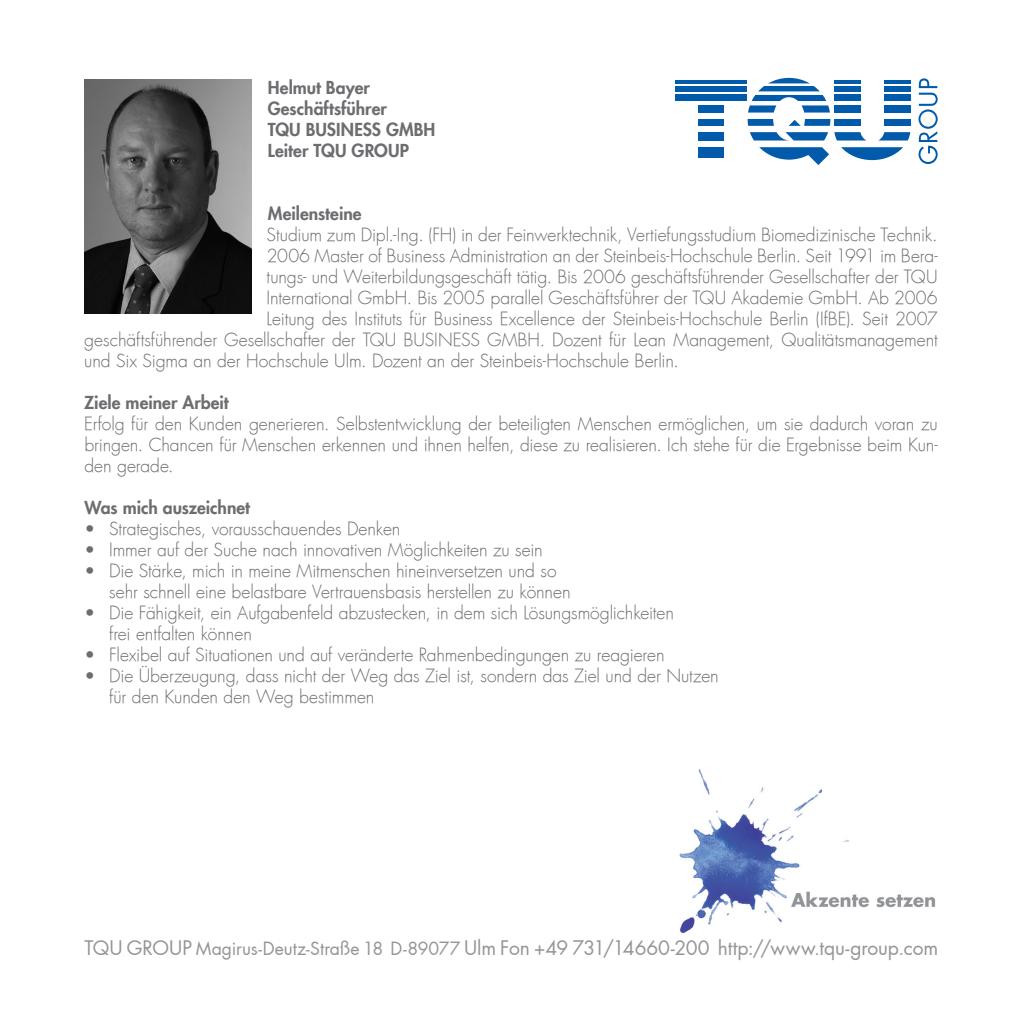
<style>
.page{position:relative;width:1022px;height:1022px;background:#fff}
.page>*{position:absolute;margin:0;border:0;box-sizing:border-box;transform-origin:0 0}
.t1{font:19.25px "Futura";letter-spacing:-.005em;color:#939598}
.t2{font:300 17.5px/21px "Futura";letter-spacing:-.005em;color:#6c6d70}
.t3{font:800 17.5px/21px "Futura LT";color:#6c6d70}
.s1{font-size:17.5px}
</style>
<div class="page">
<svg style="left:918px;top:78px;width:20px;height:86px"></svg>
<svg style="left:748px;top:78px;width:82px;height:35px"></svg>
<svg style="left:748px;top:119px;width:82px;height:7px"></svg>
<svg style="left:750px;top:132px;width:78px;height:9px"></svg>
<svg style="left:878px;top:132px;width:32px;height:9px"></svg>
<hr style="left:675px;top:80px;width:71px;height:3px;background:#015aaa">
<div style="left:675px;top:86px;width:71px;height:5px;background:#015aaa"></div>
<div style="left:675px;top:95px;width:71px;height:6px;background:#015aaa"></div>
<div style="left:698px;top:105px;width:25px;height:8px;background:#015aaa"></div>
<div style="left:698px;top:119px;width:25px;height:7px;background:#015aaa"></div>
<div style="left:698px;top:132px;width:25px;height:9px;background:#015aaa"></div>
<div style="left:698px;top:147px;width:25px;height:11px;background:#015aaa"></div>
<hr style="left:884px;top:80px;width:26px;height:3px;background:#015aaa">
<div style="left:884px;top:86px;width:26px;height:5px;background:#015aaa"></div>
<div style="left:884px;top:95px;width:26px;height:6px;background:#015aaa"></div>
<div style="left:884px;top:105px;width:26px;height:8px;background:#015aaa"></div>
<div style="left:884px;top:119px;width:26px;height:7px;background:#015aaa"></div>
<svg style="left:841px;top:147px;width:62px;height:13px"></svg>
<svg style="left:834px;top:132px;width:32px;height:9px"></svg>
<hr style="left:834px;top:80px;width:26px;height:3px;background:#015aaa">
<div style="left:834px;top:86px;width:26px;height:5px;background:#015aaa"></div>
<div style="left:834px;top:95px;width:26px;height:6px;background:#015aaa"></div>
<div style="left:834px;top:105px;width:26px;height:8px;background:#015aaa"></div>
<div style="left:834px;top:119px;width:26px;height:7px;background:#015aaa"></div>
<svg style="left:759px;top:147px;width:70px;height:18px"></svg>
<img style="left:679px;top:769px;width:256px;height:164px">
<img style="left:84px;top:79px;width:168px;height:235px">
<p class="t3" style="left:268px;top:77px;width:169px">Helmut Bayer<br>Geschäftsführer<br>TQU BUSINESS GMBH<br>Leiter TQU GROUP</p>
<p class="t3" style="left:268px;top:203px;width:95px">Meilensteine</p>
<p class="t2" style="left:267px;top:225px;width:672px">Studium zum Dipl.-Ing. (FH) in der Feinwerktechnik, Vertiefungsstudium Biomedizinische Technik.</p>
<p class="t2" style="left:267px;top:246px;width:672px">2006 Master of Business Administration an der Steinbeis-Hochschule Berlin. Seit 1991 im Bera-</p>
<p class="t2" style="left:267px;top:267px;width:672px">tungs- und Weiterbildungsgeschäft tätig. Bis 2006 geschäftsführender Gesellschafter der TQU</p>
<p class="t2" style="left:267px;top:288px;width:672px">International GmbH. Bis 2005 parallel Geschäftsführer der TQU Akademie GmbH. Ab 2006</p>
<p class="t2" style="left:267px;top:309px;width:672px">Leitung des Instituts für Business Excellence der Steinbeis-Hochschule Berlin (IfBE). Seit 2007</p>
<p class="t2" style="left:84px;top:330px;width:855px">geschäftsführender Gesellschafter der TQU BUSINESS GMBH. Dozent für Lean Management, Qualitätsmanagement</p>
<p class="t2" style="left:84px;top:351px;width:596px">und Six Sigma an der Hochschule Ulm. Dozent an der Steinbeis-Hochschule Berlin.</p>
<p class="t3" style="left:84px;top:392px;width:146px">Ziele meiner Arbeit</p>
<p class="t2" style="left:84px;top:414px;width:855px;text-align:justify">Erfolg für den Kunden generieren. Selbstentwicklung der beteiligten Menschen ermöglichen, um sie dadurch voran zu bringen. Chancen für Menschen erkennen und ihnen helfen, diese zu realisieren. Ich stehe für die Ergebnisse beim Kun&shy;den gerade.</p>
<p class="t3" style="left:84px;top:497px;width:167px">Was mich auszeichnet</p>
<p class="t2" style="left:84px;top:519px;width:318px">• Strategisches, vorausschauendes Denken</p>
<p class="t2" style="left:84px;top:540px;width:460px">• Immer auf der Suche nach innovativen Möglichkeiten zu sein</p>
<p class="t2" style="left:109px;top:561px;width:463px;text-indent:-25px">• Die Stärke, mich in meine Mitmenschen hineinversetzen und so sehr schnell eine belastbare Vertrauensbasis herstellen zu können</p>
<p class="t2" style="left:109px;top:603px;width:566px;text-indent:-25px">• Die Fähigkeit, ein Aufgabenfeld abzustecken, in dem sich Lösungsmöglichkeiten frei entfalten können</p>
<p class="t2" style="left:84px;top:645px;width:582px">• Flexibel auf Situationen und auf veränderte Rahmenbedingungen zu reagieren</p>
<p class="t2" style="left:109px;top:666px;width:611px;text-indent:-25px">• Die Überzeugung, dass nicht der Weg das Ziel ist, sondern das Ziel und der Nutzen für den Kunden den Weg bestimmen</p>
<p class="t1" style="left:85px;top:935px;width:855px">TQU GROUP <span class="s1">Magirus-Deutz-Straße 18 D-89077</span> Ulm Fon +49 731/14660-200 http://www.tqu-group.com</p>
</div>
